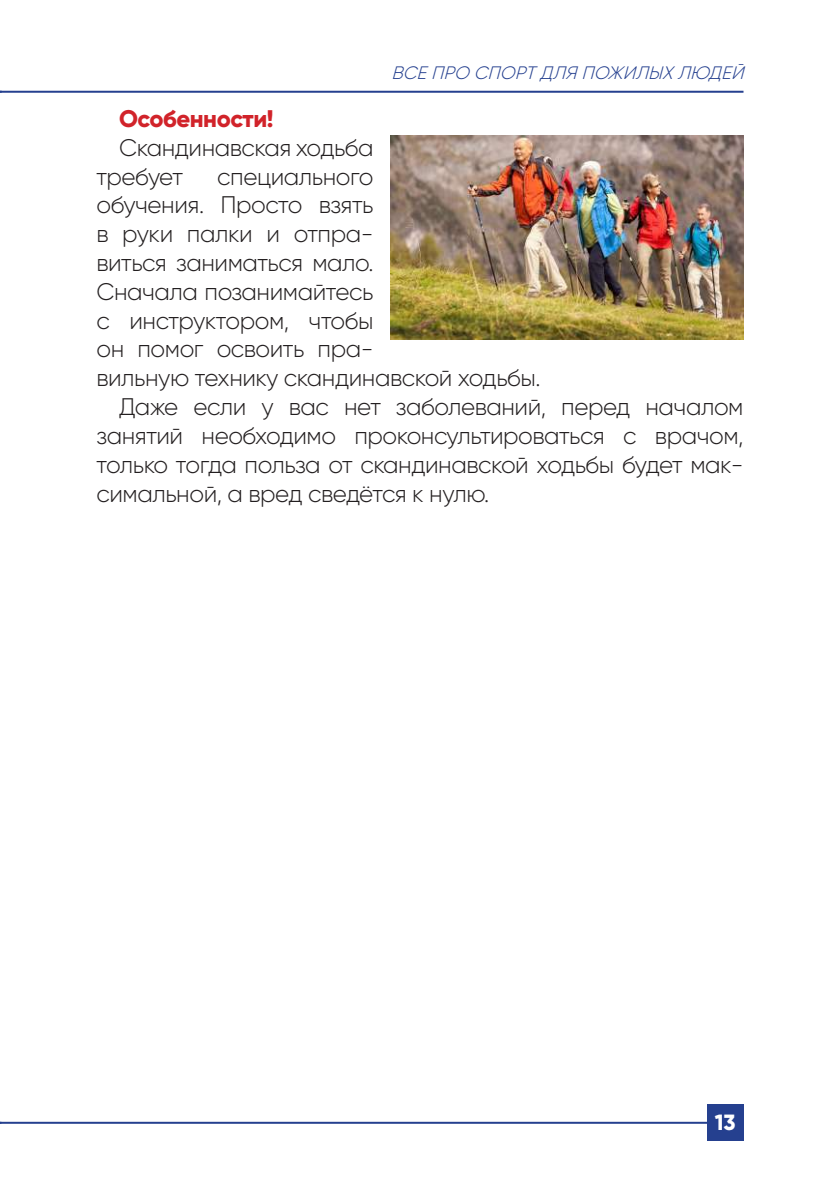
<style>
.page{position:relative;width:840px;height:1191px;background:#fff}
.page>*{position:absolute;margin:0;border:0;box-sizing:border-box;transform-origin:0 0}
.t1{font:300 24px/28.8px "Gilroy";letter-spacing:-.02em;color:#231f20}
.t2{font:800 24px "Gilroy";letter-spacing:-.02em;color:#d1232a}
.t3{font:800 22px "Gilroy";color:#fff}
.t4{font:italic 300 18px "Gilroy";color:#25408f}
</style>
<div class="page">
<hr style="left:0;top:1121px;width:713px;height:2px;background:#25408f">
<div style="left:706px;top:1104px;width:37px;height:36px;background:#25408f"></div>
<hr style="left:0;top:91px;width:743px;height:2px;background:#25408f">
<img style="left:390px;top:136px;width:353px;height:204px">
<p class="t4" style="left:391px;top:62px;width:359px">ВСЕПРО СПОРТДЛЯ ПОЖИЛЫХЛЮДЕЙ</p>
<p class="t2" style="left:119px;top:103px;width:156px">Особенности!</p>
<p class="t1" style="left:96px;top:133px;width:278px;text-indent:23px">Скандинавская ходьба требует</p>
<p class="t1" style="left:217px;top:161px;width:158px">специального</p>
<p class="t1" style="left:96px;top:190px;width:278px">обучения. Просто взять</p>
<p class="t1" style="left:96px;top:219px;width:278px">в руки палки и отпра-</p>
<p class="t1" style="left:96px;top:248px;width:278px">виться заниматься мало.</p>
<p class="t1" style="left:96px;top:277px;width:278px">Сначала позанимайтесь</p>
<p class="t1" style="left:96px;top:305px;width:278px">с инструктором, чтобы</p>
<p class="t1" style="left:96px;top:334px;width:278px">он помог освоить пра-</p>
<p class="t1" style="left:96px;top:363px;width:445px">вильную технику скандинавской ходьбы.</p>
<p class="t1" style="left:119px;top:392px;width:625px">Даже если у вас нет заболеваний, перед началом</p>
<p class="t1" style="left:96px;top:421px;width:648px">занятий необходимо проконсультироваться с врачом,</p>
<p class="t1" style="left:96px;top:449px;width:648px">только тогда польза от скандинавской ходьбы будет мак-</p>
<p class="t1" style="left:96px;top:478px;width:394px">симальной, а вред сведётся к нулю.</p>
<p class="t3" style="left:714px;top:1108px;width:22px">13</p>
</div>
